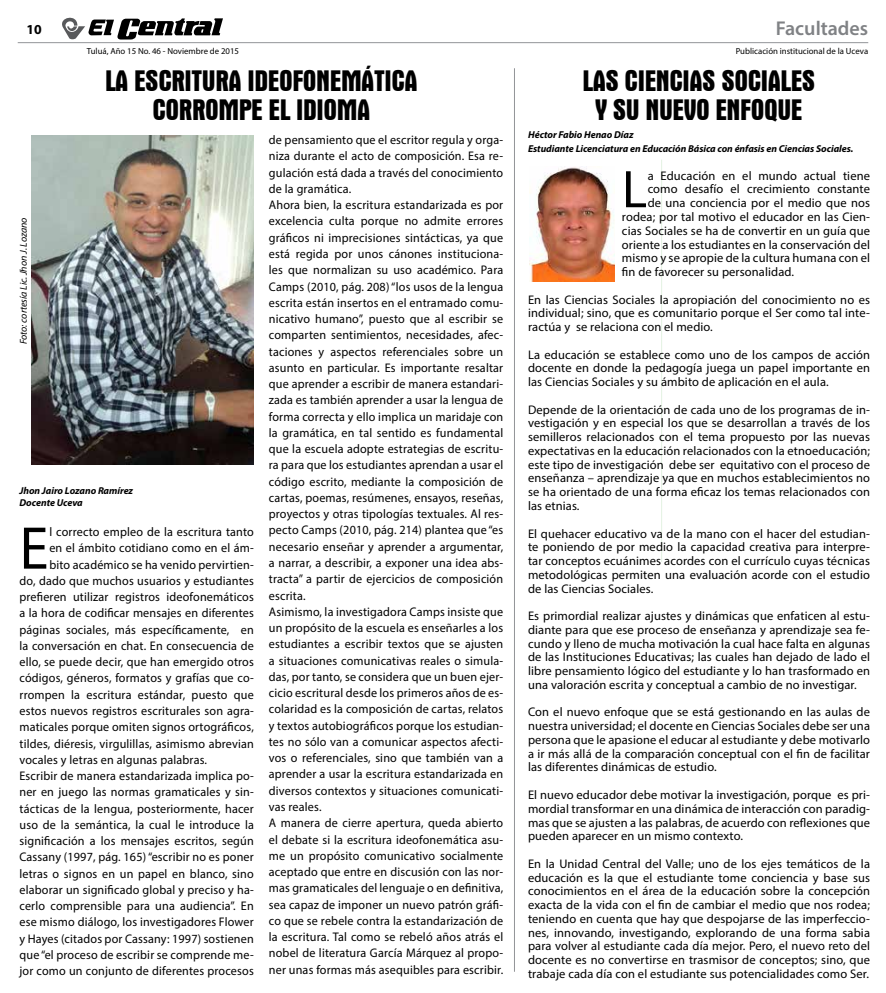
<style>
.page{position:relative;width:886px;height:993px;background:#fff}
.page>*{position:absolute;margin:0;border:0;box-sizing:border-box;transform-origin:0 0}
.t1{font:60.75px "Myriad Pro";color:#000}
.t2{font:53.25px "Myriad Pro";color:#000}
.t3{font:700 condensed 30px/28.8px "Aurora BT";letter-spacing:-.015em;color:#000;text-align:center}
.t4{font:600 20px "Myriad Pro";color:#808285}
.t5{font:700 13.75px "Myriad Pro";color:#000}
.t6{font:12.5px/16.2px "Myriad Pro";letter-spacing:.015em;color:#000;text-align:justify}
.t7{font:italic 700 10px/12px "Myriad Pro";letter-spacing:-.005em;color:#000}
.t8{font:italic 10px "Myriad Pro";letter-spacing:-.005em;color:#000}
.t9{font:8.75px "Myriad Pro";color:#000}
</style>
<div class="page">
<svg style="left:62px;top:17px;width:161px;height:23px"></svg>
<hr style="left:18px;top:42px;width:850px;height:1px;background:#939598">
<hr style="left:661px;top:159px;width:1px;height:402px;background:#70b965">
<hr style="left:514px;top:68px;width:1px;height:903px;background:#939598">
<img style="left:32px;top:135px;width:222px;height:329px">
<img style="left:529px;top:167px;width:86px;height:114px">
<p class="t5" style="left:27px;top:21px;width:17px">10</p>
<h3 class="t4" style="left:776px;top:16px;width:94px">Facultades</h3>
<p class="t9" style="left:87px;top:46px;width:154px">Tuluá, Año 15 No. 46 - Noviembre de 2015</p>
<p class="t9" style="left:736px;top:46px;width:134px">Publicación institucional de la Uceva</p>
<h3 class="t3" style="left:105px;top:67px;width:314px">LA ESCRITURA IDEOFONEMÁTICA<br>CORROMPE EL IDIOMA</h3>
<h3 class="t3" style="left:582px;top:67px;width:234px">LAS CIENCIAS SOCIALES<br>Y SU NUEVO ENFOQUE</h3>
<p class="t8" style="left:17px;top:344px;width:128px;rotate:-90deg">Foto: cortesía Lic. Jhon J. Lozano</p>
<p class="t7" style="left:19px;top:484px;width:115px">Jhon Jairo Lozano Ramírez<br>Docente Uceva</p>
<h1 class="t1" style="left:19px;top:510px;width:30px">E</h1>
<p class="t6" style="left:49px;top:523px;width:206px">l correcto empleo de la escritura tanto</p>
<p class="t6" style="left:49px;top:539px;width:206px">en el ámbito cotidiano como en el ám-</p>
<p class="t6" style="left:49px;top:556px;width:206px">bito académico se ha venido pervirtien-</p>
<p class="t6" style="left:19px;top:572px;width:236px">do, dado que muchos usuarios y estudiantes</p>
<p class="t6" style="left:19px;top:588px;width:236px">prefieren utilizar registros ideofonemáticos</p>
<p class="t6" style="left:19px;top:604px;width:236px">a la hora de codificar mensajes en diferentes</p>
<p class="t6" style="left:19px;top:621px;width:236px">páginas sociales, más específicamente, en</p>
<p class="t6" style="left:19px;top:637px;width:236px">la conversación en chat. En consecuencia de</p>
<p class="t6" style="left:19px;top:653px;width:236px">ello, se puede decir, que han emergido otros</p>
<p class="t6" style="left:19px;top:669px;width:236px">códigos, géneros, formatos y grafías que co-</p>
<p class="t6" style="left:19px;top:686px;width:236px">rrompen la escritura estándar, puesto que</p>
<p class="t6" style="left:19px;top:702px;width:236px">estos nuevos registros escriturales son agra-</p>
<p class="t6" style="left:19px;top:718px;width:236px">maticales porque omiten signos ortográficos,</p>
<p class="t6" style="left:19px;top:734px;width:236px">tildes, diéresis, virgulillas, asimismo abrevian</p>
<p class="t6" style="left:19px;top:751px;width:189px">vocales y letras en algunas palabras.</p>
<p class="t6" style="left:19px;top:767px;width:236px">Escribir de manera estandarizada implica po-</p>
<p class="t6" style="left:19px;top:783px;width:236px">ner en juego las normas gramaticales y sin-</p>
<p class="t6" style="left:19px;top:799px;width:236px">tácticas de la lengua, posteriormente, hacer</p>
<p class="t6" style="left:19px;top:816px;width:236px">uso de la semántica, la cual le introduce la</p>
<p class="t6" style="left:19px;top:832px;width:236px">significación a los mensajes escritos, según</p>
<p class="t6" style="left:19px;top:848px;width:236px">Cassany (1997, pág. 165) “escribir no es poner</p>
<p class="t6" style="left:19px;top:864px;width:236px">letras o signos en un papel en blanco, sino</p>
<p class="t6" style="left:19px;top:881px;width:236px">elaborar un significado global y preciso y ha-</p>
<p class="t6" style="left:19px;top:897px;width:236px">cerlo comprensible para una audiencia”. En</p>
<p class="t6" style="left:19px;top:913px;width:236px">ese mismo diálogo, los investigadores Flower</p>
<p class="t6" style="left:19px;top:929px;width:236px">y Hayes (citados por Cassany: 1997) sostienen</p>
<p class="t6" style="left:19px;top:946px;width:236px">que “el proceso de escribir se comprende me-</p>
<p class="t6" style="left:19px;top:962px;width:236px">jor como un conjunto de diferentes procesos</p>
<p class="t6" style="left:269px;top:132px;width:236px;text-align:left">de pensamiento que el escritor regula y orga&shy;niza durante el acto de composición. Esa re&shy;gulación está dada a través del conocimiento de la gramática.<br>Ahora bien, la escritura estandarizada es por excelencia culta porque no admite errores gráficos ni imprecisiones sintácticas, ya que está regida por unos cánones instituciona&shy;les que normalizan su uso académico. Para Camps (2010, pág. 208) “los usos de la lengua escrita están insertos en el entramado comu&shy;nicativo humano”, puesto que al escribir se comparten sentimientos, necesidades, afec&shy;taciones y aspectos referenciales sobre un asunto en particular. Es importante resaltar que aprender a escribir de manera estandari&shy;zada es también aprender a usar la lengua de forma correcta y ello implica un maridaje con la gramática, en tal sentido es fundamental que la escuela adopte estrategias de escritu&shy;ra para que los estudiantes aprendan a usar el código escrito, mediante la composición de cartas, poemas, resúmenes, ensayos, reseñas, proyectos y otras tipologías textuales. Al res&shy;pecto Camps (2010, pág. 214) plantea que “es necesario enseñar y aprender a argumentar, a narrar, a describir, a exponer una idea abs&shy;tracta” a partir de ejercicios de composición escrita.<br>Asimismo, la investigadora Camps insiste que un propósito de la escuela es enseñarles a los estudiantes a escribir textos que se ajusten a situaciones comunicativas reales o simula&shy;das, por tanto, se considera que un buen ejer&shy;cicio escritural desde los primeros años de es&shy;colaridad es la composición de cartas, relatos y textos autobiográficos porque los estudian&shy;tes no sólo van a comunicar aspectos afecti&shy;vos o referenciales, sino que también van a aprender a usar la escritura estandarizada en diversos contextos y situaciones comunicati&shy;vas reales.<br>A manera de cierre apertura, queda abierto el debate si la escritura ideofonemática asu&shy;me un propósito comunicativo socialmente aceptado que entre en discusión con las nor&shy;mas gramaticales del lenguaje o en definitiva, sea capaz de imponer un nuevo patrón gráfi&shy;co que se rebele contra la estandarización de la escritura. Tal como se rebeló años atrás el nobel de literatura García Márquez al propo&shy;ner unas formas más asequibles para escribir.</p>
<p class="t7" style="left:528px;top:128px;width:327px;line-height:13.8px">Héctor Fabio Henao Díaz<br>Estudiante Licenciatura en Educación Básica con énfasis en Ciencias Sociales.</p>
<h2 class="t2" style="left:622px;top:156px;width:27px">L</h2>
<p class="t6" style="left:648px;top:167px;width:224px">a Educación en el mundo actual tiene</p>
<p class="t6" style="left:648px;top:181px;width:224px">como desafío el crecimiento constante</p>
<p class="t6" style="left:648px;top:195px;width:224px">de una conciencia por el medio que nos</p>
<p class="t6" style="left:622px;top:208px;width:250px">rodea; por tal motivo el educador en las Cien-</p>
<p class="t6" style="left:622px;top:222px;width:249px">cias Sociales se ha de convertir en un guía que</p>
<p class="t6" style="left:622px;top:236px;width:250px">oriente a los estudiantes en la conservación del</p>
<p class="t6" style="left:622px;top:250px;width:250px">mismo y se apropie de la cultura humana con el</p>
<p class="t6" style="left:622px;top:263px;width:174px">fin de favorecer su personalidad.</p>
<p class="t6" style="left:528px;top:292px;width:343px;line-height:13.8px">En las Ciencias Sociales la apropiación del conocimiento no es individual; sino, que es comunitario porque el Ser como tal inte&shy;ractúa y se relaciona con el medio.</p>
<p class="t6" style="left:528px;top:347px;width:343px;line-height:13.8px">La educación se establece como uno de los campos de acción docente en donde la pedagogía juega un papel importante en las Ciencias Sociales y su ámbito de aplicación en el aula.</p>
<p class="t6" style="left:528px;top:402px;width:343px;line-height:13.8px">Depende de la orientación de cada uno de los programas de in&shy;vestigación y en especial los que se desarrollan a través de los semilleros relacionados con el tema propuesto por las nuevas expectativas en la educación relacionados con la etnoeducación; este tipo de investigación debe ser equitativo con el proceso de enseñanza – aprendizaje ya que en muchos establecimientos no se ha orientado de una forma eficaz los temas relacionados con las etnias.</p>
<p class="t6" style="left:528px;top:526px;width:343px;line-height:13.8px">El quehacer educativo va de la mano con el hacer del estudian&shy;te poniendo de por medio la capacidad creativa para interpre&shy;tar conceptos ecuánimes acordes con el currículo cuyas técnicas metodológicas permiten una evaluación acorde con el estudio de las Ciencias Sociales.</p>
<p class="t6" style="left:528px;top:608px;width:343px;line-height:13.8px">Es primordial realizar ajustes y dinámicas que enfaticen al estu&shy;diante para que ese proceso de enseñanza y aprendizaje sea fe&shy;cundo y lleno de mucha motivación la cual hace falta en algunas de las Instituciones Educativas; las cuales han dejado de lado el libre pensamiento lógico del estudiante y lo han trasformado en una valoración escrita y conceptual a cambio de no investigar.</p>
<p class="t6" style="left:528px;top:705px;width:343px;line-height:13.8px">Con el nuevo enfoque que se está gestionando en las aulas de nuestra universidad; el docente en Ciencias Sociales debe ser una persona que le apasione el educar al estudiante y debe motivarlo a ir más allá de la comparación conceptual con el fin de facilitar las diferentes dinámicas de estudio.</p>
<p class="t6" style="left:528px;top:787px;width:343px;line-height:13.8px">El nuevo educador debe motivar la investigación, porque es pri&shy;mordial transformar en una dinámica de interacción con paradig&shy;mas que se ajusten a las palabras, de acuerdo con reflexiones que pueden aparecer en un mismo contexto.</p>
<p class="t6" style="left:528px;top:856px;width:343px;line-height:13.8px">En la Unidad Central del Valle; uno de los ejes temáticos de la educación es la que el estudiante tome conciencia y base sus conocimientos en el área de la educación sobre la concepción exacta de la vida con el fin de cambiar el medio que nos rodea; teniendo en cuenta que hay que despojarse de las imperfeccio&shy;nes, innovando, investigando, explorando de una forma sabia para volver al estudiante cada día mejor. Pero, el nuevo reto del docente es no convertirse en trasmisor de conceptos; sino, que trabaje cada día con el estudiante sus potencialidades como Ser.</p>
</div>
